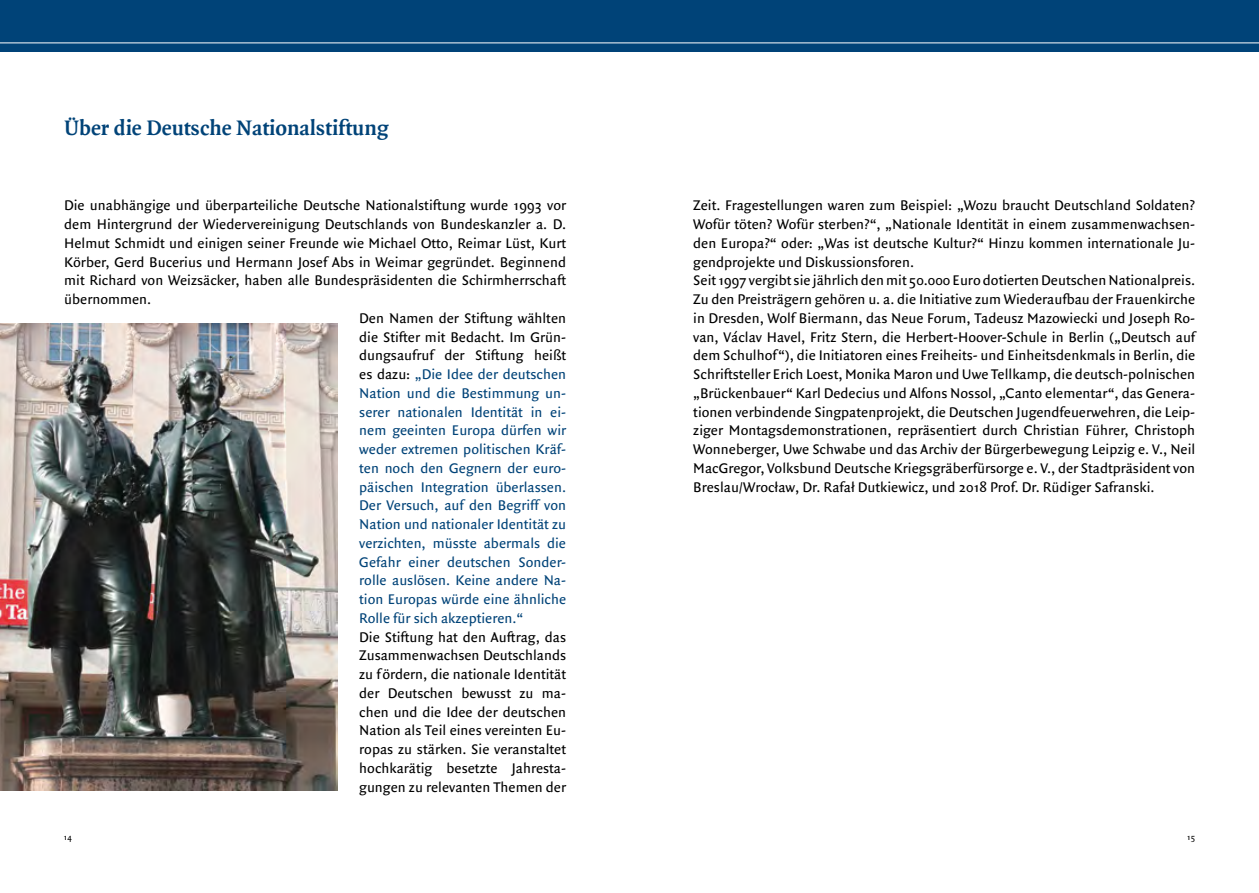
<style>
.page{position:relative;width:1259px;height:893px;background:#fff}
.page>*{position:absolute;margin:0;border:0;box-sizing:border-box;transform-origin:0 0}
.t1{font:700 22.5px "Quadraat";color:#004378}
.t2{font:15px/18.8px "Quadraat Sans";color:#000}
.t3{font:15px "Quadraat Sans";color:#004378}
.t4{font:9px "Quadraat Sans";color:#000}
.s1{color:#000}
</style>
<div class="page">
<div style="left:0;top:0;width:1259px;height:51px;background:#004378"></div>
<hr style="left:0;top:43px;width:1259px;height:1px;background:#fff">
<img style="left:0;top:323px;width:338px;height:468px">
<h1 class="t1" style="left:64px;top:117px;width:326px">Über die Deutsche Nationalstiftung</h1>
<p class="t2" style="left:64px;top:196px;width:503px">Die unabhängige und überparteiliche Deutsche Nationalstiftung wurde 1993 vor</p>
<p class="t2" style="left:64px;top:215px;width:503px">dem Hintergrund der Wiedervereinigung Deutschlands von Bundeskanzler a. D.</p>
<p class="t2" style="left:64px;top:234px;width:503px">Helmut Schmidt und einigen seiner Freunde wie Michael Otto, Reimar Lüst, Kurt</p>
<p class="t2" style="left:64px;top:253px;width:503px">Körber, Gerd Bucerius und Hermann Josef Abs in Weimar gegründet. Beginnend</p>
<p class="t2" style="left:64px;top:271px;width:503px">mit Richard von Weizsäcker, haben alle Bundespräsidenten die Schirmherrschaft</p>
<p class="t2" style="left:64px;top:290px;width:89px">übernommen.</p>
<p class="t2" style="left:359px;top:309px;width:208px">Den Namen der Stiftung wählten</p>
<p class="t2" style="left:359px;top:328px;width:208px">die Stifter mit Bedacht. Im Grün-</p>
<p class="t2" style="left:359px;top:346px;width:208px">dungsaufruf der Stiftung heißt</p>
<p class="t3" style="left:359px;top:366px;width:208px"><span class="s1">es dazu:</span> „Die Idee der deutschen</p>
<p class="t3" style="left:359px;top:384px;width:208px">Nation und die Bestimmung un-</p>
<p class="t3" style="left:359px;top:403px;width:208px">serer nationalen Identität in ei-</p>
<p class="t3" style="left:359px;top:422px;width:208px">nem geeinten Europa dürfen wir</p>
<p class="t3" style="left:359px;top:441px;width:208px">weder extremen politischen Kräf-</p>
<p class="t3" style="left:359px;top:459px;width:208px">ten noch den Gegnern der euro-</p>
<p class="t3" style="left:359px;top:478px;width:208px">päischen Integration überlassen.</p>
<p class="t3" style="left:359px;top:497px;width:208px">Der Versuch, auf den Begriff von</p>
<p class="t3" style="left:359px;top:516px;width:208px">Nation und nationaler Identität zu</p>
<p class="t3" style="left:359px;top:534px;width:208px">verzichten, müsste abermals die</p>
<p class="t3" style="left:359px;top:553px;width:208px">Gefahr einer deutschen Sonder-</p>
<p class="t3" style="left:359px;top:572px;width:208px">rolle auslösen. Keine andere Na-</p>
<p class="t3" style="left:359px;top:591px;width:208px">tion Europas würde eine ähnliche</p>
<p class="t3" style="left:359px;top:609px;width:166px">Rolle für sich akzeptieren.“</p>
<p class="t2" style="left:359px;top:628px;width:208px;text-align:justify">Die Stiftung hat den Auftrag, das Zusammenwachsen Deutschlands zu fördern, die nationale Identität der Deutschen bewusst zu ma&shy;chen und die Idee der deutschen Nation als Teil eines vereinten Eu&shy;ropas zu stärken. Sie veranstaltet hochkarätig besetzte Jahresta&shy;gungen zu relevanten Themen der</p>
<p class="t2" style="left:693px;top:196px;width:503px">Zeit. Fragestellungen waren zum Beispiel: „Wozu braucht Deutschland Soldaten?<br>Wofür töten? Wofür sterben?“, „Nationale Identität in einem zusammenwachsen&shy;den Europa?“ oder: „Was ist deutsche Kultur?“ Hinzu kommen internationale Ju&shy;gendprojekte und Diskussionsforen.<br>Seit 1997 vergibt sie jährlich den mit 50.000 Euro dotierten Deutschen Nationalpreis.<br>Zu den Preisträgern gehören u. a. die Initiative zum Wiederaufbau der Frauenkirche in Dresden, Wolf Biermann, das Neue Forum, Tadeusz Mazowiecki und Joseph Ro&shy;van, Václav Havel, Fritz Stern, die Herbert-Hoover-Schule in Berlin („Deutsch auf dem Schulhof“), die Initiatoren eines Freiheits- und Einheitsdenkmals in Berlin, die Schriftsteller Erich Loest, Monika Maron und Uwe Tellkamp, die deutsch-polnischen „Brückenbauer“ Karl Dedecius und Alfons Nossol, „Canto elementar“, das Genera&shy;tionen verbindende Singpatenprojekt, die Deutschen Jugendfeuerwehren, die Leip&shy;ziger Montagsdemonstrationen, repräsentiert durch Christian Führer, Christoph Wonneberger, Uwe Schwabe und das Archiv der Bürgerbewegung Leipzig e. V., Neil MacGregor, Volksbund Deutsche Kriegsgräberfürsorge e. V., der Stadtpräsident von Breslau/Wrocław, Dr. Rafał Dutkiewicz, und 2018 Prof. Dr. Rüdiger Safranski.</p>
<p class="t4" style="left:64px;top:832px;width:10px">14</p>
<p class="t4" style="left:1187px;top:832px;width:10px">15</p>
</div>
